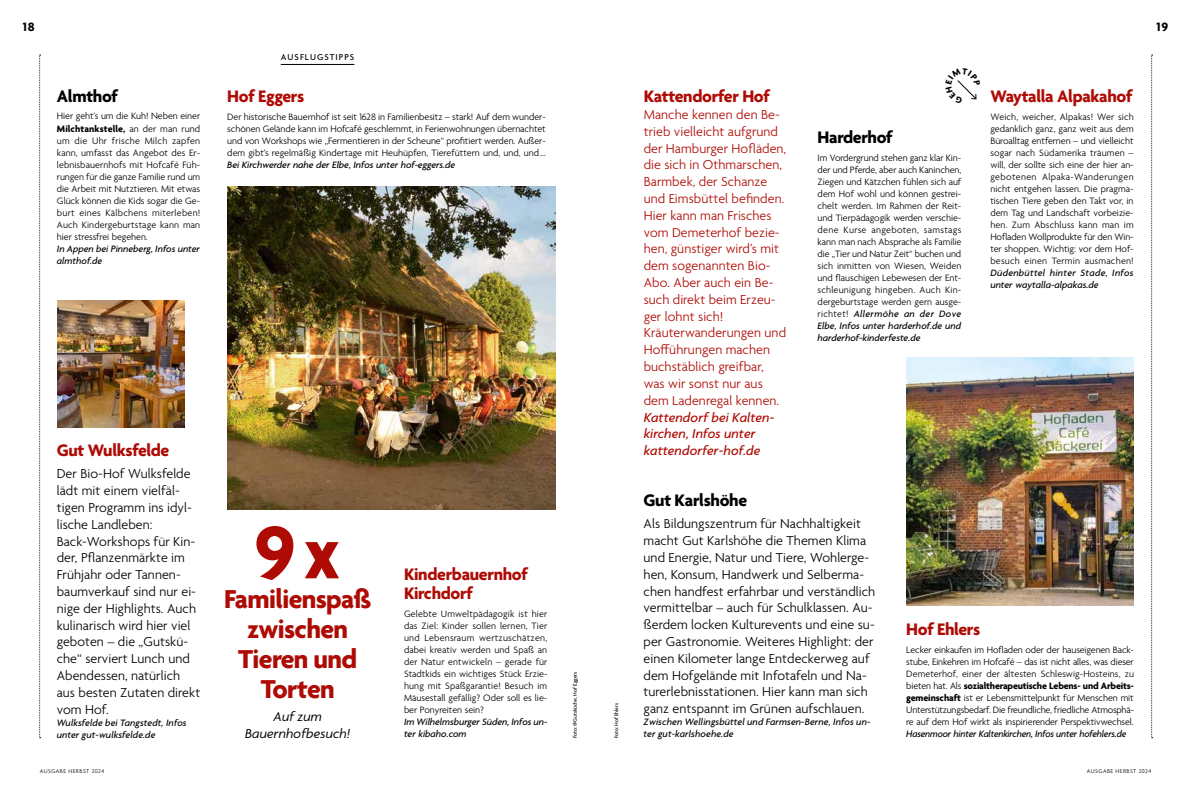
<style>
.page{position:relative;width:1191px;height:794px;background:#fff}
.page>*{position:absolute;margin:0;border:0;box-sizing:border-box;transform-origin:0 0}
.t1{font:700 80px "Agenda";color:#ae0b05}
.t2{font:700 28px/30px "Agenda";letter-spacing:-.02em;color:#ae0b05;text-align:center}
.t3{font:700 18px/19.4px "Agenda";letter-spacing:-.02em;color:#ae0b05}
.t4{font:700 18px "Agenda";letter-spacing:-.02em;color:#000}
.t5{font:300 14px/16.8px "Agenda";letter-spacing:.005em;color:#000}
.t6{font:300 14px/16.8px "Agenda";letter-spacing:.005em;color:#ae0b05}
.t7{font:italic 500 14px/16.8px "Agenda";letter-spacing:.005em;color:#ae0b05}
.t8{font:italic 14px/16.8px "Agenda";letter-spacing:.005em;color:#000;text-align:center}
.t9{font:700 13px "Agenda";color:#000}
.t10{font:300 10px/12px "Agenda";color:#000;text-align:justify}
.t11{font:italic 500 10px/12px "Agenda";color:#000}
.t12{font:italic 500 10px/12px "Agenda";letter-spacing:.025em;color:#000}
.t13{font:italic 500 10px "Agenda";color:#000;scale:.96 1}
.t14{font:500 9.2px "Agenda";letter-spacing:.115em;color:#000}
.t15{font:300 6px "Agenda";letter-spacing:.08em;color:#000}
.t16{font:500 5.5px "Agenda";letter-spacing:-.005em;color:#000}
.s1{font-weight:700}
.s2{font-weight:500;font-style:italic}
</style>
<div class="page">
<svg style="left:39px;top:55px;width:2px;height:683px"></svg>
<svg style="left:1151px;top:55px;width:1px;height:683px"></svg>
<hr style="left:281px;top:64px;width:73px;height:1px;background:#000">
<img style="left:227px;top:187px;width:329px;height:322px">
<img style="left:58px;top:300px;width:126px;height:127px">
<img style="left:906px;top:357px;width:227px;height:248px">
<svg style="left:957px;top:80px;width:20px;height:20px"></svg>
<h3 class="t9" style="left:23px;top:19px;width:13px">18</h3>
<h3 class="t9" style="left:1156px;top:19px;width:13px">19</h3>
<h3 class="t4" style="left:57px;top:86px;width:63px">Almthof</h3>
<p class="t10" style="left:57px;top:111px;width:145px">Hier geht’s um die Kuh! Neben einer <span class="s1">Milchtankstelle,</span> an der man rund um die Uhr frische Milch zapfen kann, umfasst das Angebot des Er&shy;lebnisbauernhofs mit Hofcafé Füh&shy;rungen für die ganze Familie rund um die Arbeit mit Nutztieren. Mit etwas Glück können die Kids sogar die Ge&shy;burt eines Kälbchens miterleben!<br>Auch Kindergeburtstage kann man hier stressfrei begehen.</p>
<p class="t11" style="left:57px;top:242px;width:145px">In Appen bei Pinneberg, Infos unter almthof.de</p>
<p class="t14" style="left:281px;top:53px;width:75px">AUSFLUGSTIPPS</p>
<h3 class="t3" style="left:227px;top:88px;width:78px">Hof Eggers</h3>
<p class="t10" style="left:227px;top:111px;width:320px">Der historische Bauernhof ist seit 1628 in Familienbesitz – stark! Auf dem wunder&shy;schönen Gelände kann im Hofcafé geschlemmt, in Ferienwohnungen übernachtet und von Workshops wie „Fermentieren in der Scheune“ profitiert werden. Außer&shy;dem gibt’s regelmäßig Kindertage mit Heuhüpfen, Tierefüttern und, und, und…</p>
<p class="t11" style="left:227px;top:158px;width:229px">Bei Kirchwerder nahe der Elbe, Infos unter hof-eggers.de</p>
<h3 class="t3" style="left:57px;top:441px;width:114px">Gut Wulksfelde</h3>
<p class="t5" style="left:57px;top:466px;width:145px">Der Bio-Hof Wulksfelde lädt mit einem vielfäl&shy;tigen Programm ins idyl&shy;lische Landleben:<br>Back-Workshops für Kin&shy;der, Pflanzenmärkte im<br>Frühjahr oder Tannen&shy;baumverkauf sind nur ei&shy;nige der Highlights. Auch kulinarisch wird hier viel geboten – die „Gutskü&shy;che“ serviert Lunch und<br>Abendessen, natürlich aus besten Zutaten direkt vom Hof.</p>
<p class="t11" style="left:57px;top:716px;width:131px">Wulksfelde bei Tangstedt, Infos unter gut-wulksfelde.de</p>
<h1 class="t1" style="left:254px;top:509px;width:88px">9x</h1>
<h2 class="t2" style="left:224px;top:586px;width:149px">Familienspaß zwischen<br>Tieren und<br>Torten</h2>
<h3 class="t8" style="left:245px;top:708px;width:107px">Auf zum<br>Bauernhofbesuch!</h3>
<h3 class="t3" style="left:404px;top:565px;width:125px">Kinderbauernhof<br>Kirchdorf</h3>
<p class="t10" style="left:404px;top:608px;width:145px">Gelebte Umweltpädagogik ist hier das Ziel: Kinder sollen lernen, Tier und Lebensraum wertzuschätzen, dabei kreativ werden und Spaß an der Natur entwickeln – gerade für Stadtkids ein wichtiges Stück Erzie&shy;hung mit Spaßgarantie! Besuch im Mäusestall gefällig? Oder soll es lie&shy;ber Ponyreiten sein?</p>
<p class="t11" style="left:404px;top:716px;width:145px">Im Wilhelmsburger Süden, Infos un&shy;ter kibaho.com</p>
<p class="t16" style="left:572px;top:738px;width:68px;rotate:-90deg">Foto: @Gutsküche, Hof Eggers</p>
<p class="t16" style="left:613px;top:738px;width:37px;rotate:-90deg">Foto: Hof Ehlers</p>
<h3 class="t3" style="left:643px;top:88px;width:128px">Kattendorfer Hof</h3>
<p class="t6" style="left:643px;top:107px;width:144px">Manche kennen den Be&shy;trieb vielleicht aufgrund der Hamburger Hofläden, die sich in Othmarschen,<br>Barmbek, der Schanze und Eimsbüttel befinden.<br>Hier kann man Frisches vom Demeterhof bezie&shy;hen, günstiger wird’s mit dem sogenannten Bio-<br>Abo. Aber auch ein Be&shy;such direkt beim Erzeu&shy;ger lohnt sich!<br>Kräuterwanderungen und<br>Hofführungen machen buchstäblich greifbar, was wir sonst nur aus dem Ladenregal kennen.</p>
<h3 class="t7" style="left:643px;top:409px;width:132px">Kattendorf bei Kalten&shy;kirchen, Infos unter kattendorfer-hof.de</h3>
<h3 class="t4" style="left:817px;top:128px;width:77px">Harderhof</h3>
<p class="t10" style="left:817px;top:152px;width:145px">Im Vordergrund stehen ganz klar Kin&shy;der und Pferde, aber auch Kaninchen, Ziegen und Kätzchen fühlen sich auf dem Hof wohl und können gestrei&shy;chelt werden. Im Rahmen der Reit&shy;und Tierpädagogik werden verschie&shy;dene Kurse angeboten, samstags kann man nach Absprache als Familie die „Tier und Natur Zeit“ buchen und sich inmitten von Wiesen, Weiden und flauschigen Lebewesen der Ent&shy;schleunigung hingeben. Auch Kin&shy;dergeburtstage werden gern ausge&shy;richtet! <span class="s2">Allermöhe an der Dove Elbe, Infos unter harderhof.de und harderhof-kinderfeste.de</span></p>
<h3 class="t3" style="left:990px;top:88px;width:144px">Waytalla Alpakahof</h3>
<p class="t10" style="left:990px;top:111px;width:145px">Weich, weicher, Alpakas! Wer sich gedanklich ganz, ganz weit aus dem Büroalltag entfernen – und vielleicht sogar nach Südamerika träumen – will, der sollte sich eine der hier an&shy;gebotenen Alpaka-Wanderungen nicht entgehen lassen. Die pragma&shy;tischen Tiere geben den Takt vor, in dem Tag und Landschaft vorbeizie&shy;hen. Zum Abschluss kann man im Hofladen Wollprodukte für den Win&shy;ter shoppen. Wichtig: vor dem Hof&shy;besuch einen Termin ausmachen!</p>
<p class="t12" style="left:990px;top:267px;width:145px">Düdenbüttel hinter Stade, Infos unter waytalla-alpakas.de</p>
<h3 class="t4" style="left:643px;top:490px;width:105px">Gut Karlshöhe</h3>
<p class="t5" style="left:643px;top:516px;width:233px">Als Bildungszentrum für Nachhaltigkeit macht Gut Karlshöhe die Themen Klima und Energie, Natur und Tiere, Wohlerge&shy;hen, Konsum, Handwerk und Selberma&shy;chen handfest erfahrbar und verständlich vermittelbar – auch für Schulklassen. Au&shy;ßerdem locken Kulturevents und eine su&shy;per Gastronomie. Weiteres Highlight: der einen Kilometer lange Entdeckerweg auf dem Hofgelände mit Infotafeln und Na&shy;turerlebnisstationen. Hier kann man sich ganz entspannt im Grünen aufschlauen.</p>
<p class="t11" style="left:643px;top:716px;width:228px">Zwischen Wellingsbüttel und Farmsen-Berne, Infos un&shy;ter gut-karlshoehe.de</p>
<h3 class="t3" style="left:906px;top:621px;width:76px">Hof Ehlers</h3>
<p class="t10" style="left:906px;top:644px;width:229px">Lecker einkaufen im Hofladen oder der hauseigenen Back&shy;stube, Einkehren im Hofcafé – das ist nicht alles, was dieser Demeterhof, einer der ältesten Schleswig-Hosteins, zu bieten hat. Als <span class="s1">sozialtherapeutische Lebens- und Arbeits&shy;gemeinschaft</span> ist er Lebensmittelpunkt für Menschen mit Unterstützungsbedarf. Die freundliche, friedliche Atmosphä&shy;re auf dem Hof wirkt als inspirierender Perspektivwechsel.</p>
<p class="t13" style="left:906px;top:728px;width:231px">Hasenmoor hinter Kaltenkirchen, Infos unter hofehlers.de</p>
<p class="t15" style="left:40px;top:767px;width:66px">AUSGABE HERBST 2024</p>
<p class="t15" style="left:1086px;top:767px;width:66px">AUSGABE HERBST 2024</p>
</div>
